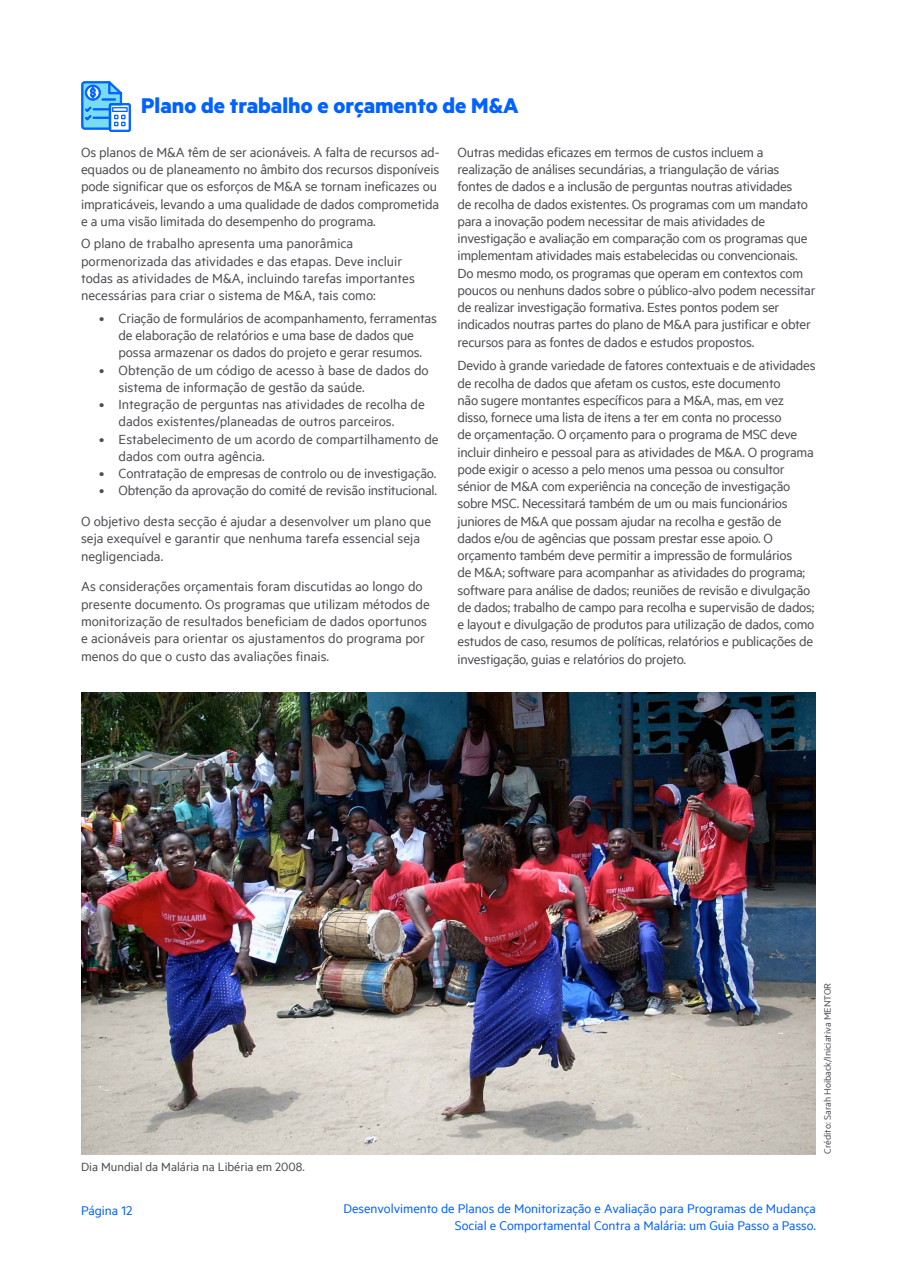
<style>
.page{position:relative;width:897px;height:1264px;background:#fff}
.page>*{position:absolute;margin:0;border:0;box-sizing:border-box;transform-origin:0 0}
.Header_2{font:700 24px "Metric";color:#0262ff}
.Base_text{font:15px/17.2px "Metric";letter-spacing:-.02em;color:#4d4e53}
.Base_text-2{font:15px/17.2px "Metric";color:#4d4e53}
.Base_with_bullets{font:15px/17.2px "Metric";letter-spacing:-.01em;color:#4d4e53}
.Base_text-3{font:14.25px/17.1px "Metric";color:#0262ff;text-align:right}
.Base_with_bullets-2{font:13.5px "Metric";color:#4d4e53}
.Base_with_bullets-3{font:10.5px "Metric";color:#4d4e53}
</style>
<div class="page">
<svg style="left:81px;top:81px;width:50px;height:51px"></svg>
<img style="left:81px;top:693px;width:734px;height:461px">
<p class="Header_2" style="left:141px;top:90px;width:379px">Plano de trabalho e orçamento de M&amp;A</p>
<p class="Base_text" style="left:81px;top:143px;width:360px">Os planos de M&amp;A têm de ser acionáveis. A falta de recursos ad&shy;equados ou de planeamento no âmbito dos recursos disponíveis pode significar que os esforços de M&amp;A se tornam ineficazes ou impraticáveis, levando a uma qualidade de dados comprometida e a uma visão limitada do desempenho do programa.</p>
<p class="Base_text-2" style="left:81px;top:235px;width:335px">O plano de trabalho apresenta uma panorâmica pormenorizada das atividades e das etapas. Deve incluir todas as atividades de M&amp;A, incluindo tarefas importantes necessárias para criar o sistema de M&amp;A, tais como:</p>
<p class="Base_with_bullets" style="left:99px;top:309px;width:339px;text-align:center">• Criação de formulários de acompanhamento, ferramentas de elaboração de relatórios e uma base de dados que<br>possa armazenar os dados do projeto e gerar resumos.</p>
<p class="Base_with_bullets" style="left:118px;top:361px;width:311px;text-indent:-20px">• Obtenção de um código de acesso à base de dados do sistema de informação de gestão da saúde.</p>
<p class="Base_with_bullets" style="left:118px;top:395px;width:308px;text-indent:-20px">• Integração de perguntas nas atividades de recolha de dados existentes/planeadas de outros parceiros.</p>
<p class="Base_with_bullets" style="left:118px;top:430px;width:321px;text-indent:-20px">• Estabelecimento de um acordo de compartilhamento de dados com outra agência.</p>
<p class="Base_with_bullets" style="left:99px;top:464px;width:338px">• Contratação de empresas de controlo ou de investigação.</p>
<p class="Base_with_bullets" style="left:99px;top:481px;width:339px">• Obtenção da aprovação do comité de revisão institucional.</p>
<p class="Base_text-2" style="left:81px;top:512px;width:351px">O objetivo desta secção é ajudar a desenvolver um plano que seja exequível e garantir que nenhuma tarefa essencial seja negligenciada.</p>
<p class="Base_text-2" style="left:81px;top:577px;width:350px">As considerações orçamentais foram discutidas ao longo do presente documento. Os programas que utilizam métodos de monitorização de resultados beneficiam de dados oportunos e acionáveis para orientar os ajustamentos do programa por menos do que o custo das avaliações finais.</p>
<p class="Base_text" style="left:457px;top:143px;width:359px">Outras medidas eficazes em termos de custos incluem a realização de análises secundárias, a triangulação de várias fontes de dados e a inclusão de perguntas noutras atividades<br>de recolha de dados existentes. Os programas com um mandato para a inovação podem necessitar de mais atividades de investigação e avaliação em comparação com os programas que implementam atividades mais estabelecidas ou convencionais.<br>Do mesmo modo, os programas que operam em contextos com poucos ou nenhuns dados sobre o público-alvo podem necessitar de realizar investigação formativa. Estes pontos podem ser indicados noutras partes do plano de M&amp;A para justificar e obter recursos para as fontes de dados e estudos propostos.</p>
<p class="Base_text" style="left:457px;top:356px;width:359px">Devido à grande variedade de fatores contextuais e de atividades de recolha de dados que afetam os custos, este documento<br>não sugere montantes específicos para a M&amp;A, mas, em vez disso, fornece uma lista de itens a ter em conta no processo<br>de orçamentação. O orçamento para o programa de MSC deve incluir dinheiro e pessoal para as atividades de M&amp;A. O programa pode exigir o acesso a pelo menos uma pessoa ou consultor sénior de M&amp;A com experiência na conceção de investigação sobre MSC. Necessitará também de um ou mais funcionários juniores de M&amp;A que possam ajudar na recolha e gestão de dados e/ou de agências que possam prestar esse apoio. O orçamento também deve permitir a impressão de formulários<br>de M&amp;A; software para acompanhar as atividades do programa; software para análise de dados; reuniões de revisão e divulgação de dados; trabalho de campo para recolha e supervisão de dados; e layout e divulgação de produtos para utilização de dados, como estudos de caso, resumos de políticas, relatórios e publicações de investigação, guias e relatórios do projeto.</p>
<p class="Base_with_bullets-2" style="left:81px;top:1159px;width:225px">Dia Mundial da Malária na Libéria em 2008.</p>
<p class="Base_text-3" style="left:81px;top:1201px;width:53px">Página 12</p>
<p class="Base_with_bullets-3" style="left:821px;top:1153px;width:172px;rotate:-90deg">Crédito: Sarah Hoiback/Iniciativa MENTOR</p>
<p class="Base_text-3" style="left:343px;top:1199px;width:474px">Desenvolvimento de Planos de Monitorização e Avaliação para Programas de Mudança<br>Social e Comportamental Contra a Malária: um Guia Passo a Passo.</p>
</div>
